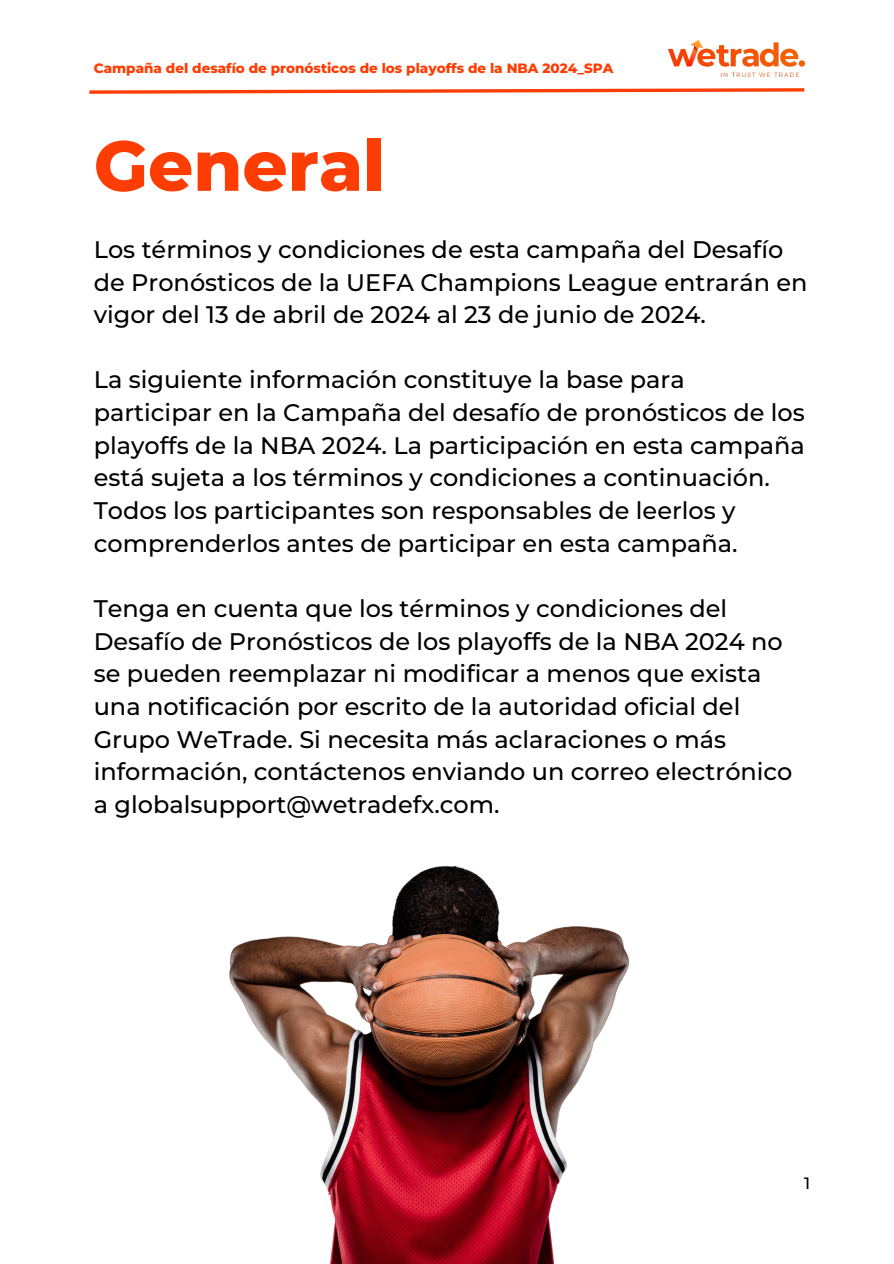
<style>
.page{position:relative;width:894px;height:1264px;background:#fff}
.page>*{position:absolute;margin:0;border:0;box-sizing:border-box;transform-origin:0 0}
.t1{font:800 70.5px "Montserrat";color:#fe3d04}
.t2{font:500 24px/32.7px "Montserrat";color:#000}
.t3{font:500 16.5px "Montserrat";color:#000}
.t4{font:800 13.5px "Montserrat";color:#fe3d04}
</style>
<div class="page">
<svg style="left:89px;top:88px;width:716px;height:6px"></svg>
<img style="left:668px;top:41px;width:136px;height:36px">
<img style="left:229px;top:865px;width:400px;height:398px">
<h2 class="t4" style="left:94px;top:60px;width:521px">Campaña del desafío de pronósticos de los playoffs de la NBA 2024_SPA</h2>
<p class="t1" style="left:94px;top:122px;width:293px">General</p>
<p class="t2" style="left:94px;top:233px;width:715px">Los términos y condiciones de esta campaña del Desafío de Pronósticos de la UEFA Champions League entrarán en vigor del 13 de abril de 2024 al 23 de junio de 2024.</p>
<h1 class="t2" style="left:94px;top:363px;width:712px">La siguiente información constituye la base para participar en la Campaña del desafío de pronósticos de los playoffs de la NBA 2024. La participación en esta campaña está sujeta a los términos y condiciones a continuación.<br>Todos los participantes son responsables de leerlos y comprenderlos antes de participar en esta campaña.</h1>
<h2 class="t2" style="left:94px;top:592px;width:700px">Tenga en cuenta que los términos y condiciones del Desafío de Pronósticos de los playoffs de la NBA 2024 no se pueden reemplazar ni modificar a menos que exista una notificación por escrito de la autoridad oficial del Grupo WeTrade. Si necesita más aclaraciones o más información, contáctenos enviando un correo electrónico a globalsupport@wetradefx.com.</h2>
<p class="t3" style="left:804px;top:1173px;width:8px">1</p>
</div>
